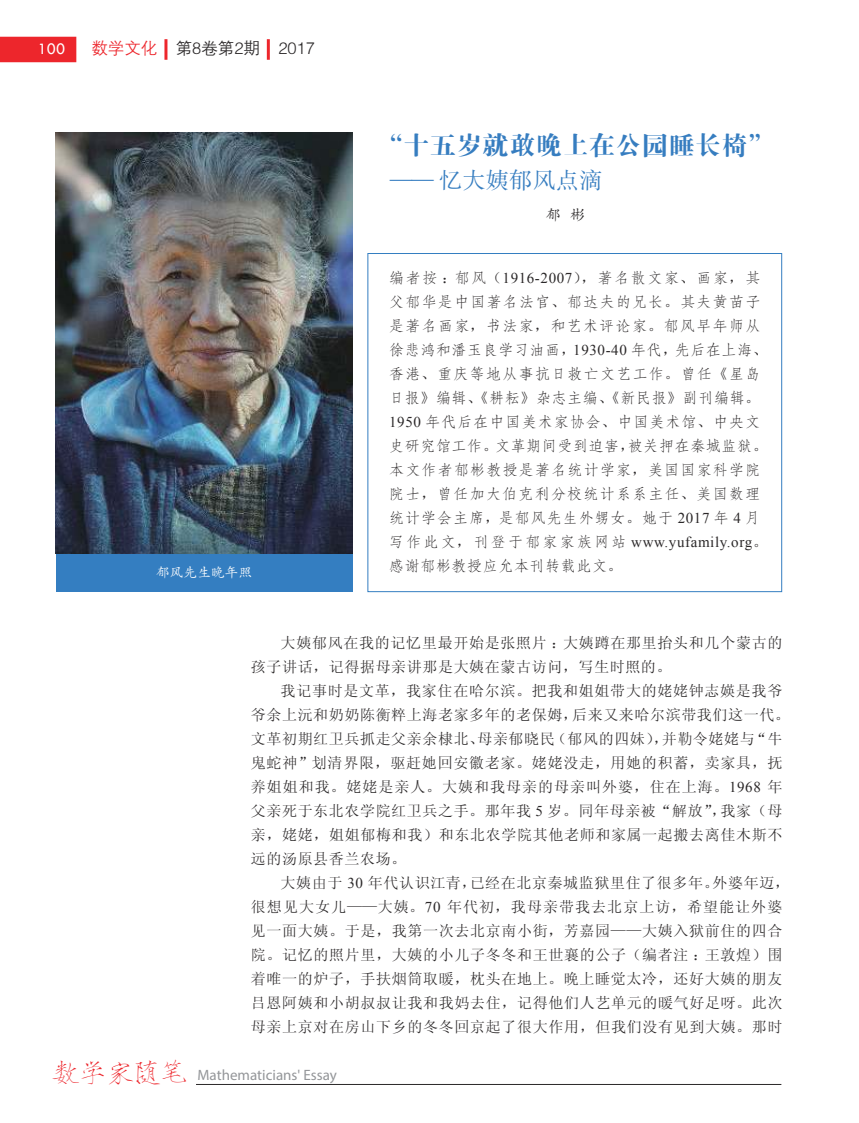
<style>
.page{position:relative;width:859px;height:1123px;background:#fff}
.page>*{position:absolute;margin:0;border:0;box-sizing:border-box;transform-origin:0 0}
.t1{font:27px "FZSJSK GBK1 0";color:#ed262c}
.t2{font:25.5px "FZDBSK GBK1 0";letter-spacing:.04em;color:#367dc0}
.t3{font:22.5px "FZSSK GBK1 0";letter-spacing:.04em;color:#367dc0}
.t4{font:16.5px "FZZDXK GBK1 0";color:#2b2829}
.t5{font:16.5px "Tw Cen";color:#fff}
.t6{font:15px/24px "Sim Sun";letter-spacing:.045em;color:#2b2829}
.t7{font:15px/24px "FZFSK GBK1 0";letter-spacing:.08em;color:#2b2829}
.t8{font:15px "Times New Roman";letter-spacing:.04em;color:#2b2829}
.t9{font:15px "Myriad Pro";color:#949699}
.t10{font:15px "FZFSK GBK1 0";letter-spacing:.04em;color:#2b2829}
.t11{font:15px "FZKTK GBK1 0";color:#2b2829}
.t12{font:13.5px "FZKTK GBK1 0";letter-spacing:.02em;color:#fff}
.s1{color:#ed262c}
.s2{font-family:"Sim Sun"}
.s3{font-family:"Times New Roman"}
.s4{font-family:"FZFSK GBK1 0"}
</style>
<div class="page">
<hr style="left:196px;top:1084px;width:585px;height:1px;background:#2b2829">
<div style="left:0;top:37px;width:76px;height:25px;background:#ed262c"></div>
<hr style="left:164px;top:39px;width:3px;height:21px;background:#ed262c">
<hr style="left:267px;top:39px;width:3px;height:21px;background:#ed262c">
<div style="left:56px;top:134px;width:296px;height:458px;background:#347ec1"></div>
<img style="left:55px;top:132px;width:298px;height:422px">
<div style="left:368px;top:253px;width:414px;height:339px;border:1px solid #347ec1"></div>
<p class="t5" style="left:38px;top:38px;width:29px">100</p>
<p class="t4" style="left:91px;top:40px;width:225px"><span class="s1">数学文化</span> 第8卷第2期 2017</p>
<h2 class="t2" style="left:377px;top:132px;width:398px">“十五岁就敢晚上在公园睡长椅”</h2>
<h3 class="t3" style="left:390px;top:168px;width:214px">—— 忆大姨郁风点滴</h3>
<p class="t11" style="left:546px;top:207px;width:41px">郁 彬</p>
<p class="t7" style="left:389px;top:266px;width:380px">编者按<span class="s2">：</span>郁风<span class="s2">（</span><span class="s3">1916-2007</span><span class="s2">），</span>著名散文家<span class="s2">、</span>画家<span class="s2">，</span>其父郁华是中国著名法官<span class="s2">、</span>郁达夫的兄长<span class="s2">。</span>其夫黄苗子是著名画家<span class="s2">，</span>书法家<span class="s2">，</span>和艺术评论家<span class="s2">。</span>郁风早年师从徐悲鸿和潘玉良学习油画<span class="s2">，</span><span class="s3">1930-40</span> 年代<span class="s2">，</span>先后在上海<span class="s2">、</span>香港<span class="s2">、</span>重庆等地从事抗日救亡文艺工作<span class="s2">。</span>曾任<span class="s2">《</span>星岛日报<span class="s2">》</span>编辑<span class="s2">、《</span>耕耘<span class="s2">》</span>杂志主编<span class="s2">、《</span>新民报<span class="s2">》</span>副刊编辑<span class="s2">。<br></span><span class="s3">1950</span> 年代后在中国美术家协会<span class="s2">、</span>中国美术馆<span class="s2">、</span>中央文史研究馆工作<span class="s2">。</span>文革期间受到迫害<span class="s2">，</span>被关押在秦城监狱<span class="s2">。</span>本文作者郁彬教授是著名统计学家<span class="s2">，</span>美国国家科学院院士<span class="s2">，</span>曾任加大伯克利分校统计系系主任<span class="s2">、</span>美国数理统计学会主席<span class="s2">，</span>是郁风先生外甥女<span class="s2">。</span>她于 <span class="s3">2017</span> 年 <span class="s3">4</span> 月</p>
<p class="t8" style="left:389px;top:536px;width:380px"><span class="s4">写作此文</span><span class="s2">，</span><span class="s4">刊登于郁家家族网站</span> www.yufamily.org<span class="s2">。</span></p>
<p class="t12" style="left:156px;top:565px;width:98px">郁风先生晚年照</p>
<p class="t10" style="left:389px;top:558px;width:235px">感谢郁彬教授应允本刊转载此文<span class="s2">。</span></p>
<h1 class="t1" style="left:52px;top:1058px;width:136px">数学家随笔</h1>
<p class="t6" style="left:251px;top:631px;width:533px;text-indent:30px">大姨郁风在我的记忆里最开始是张照片：大姨蹲在那里抬头和几个蒙古的孩子讲话，记得据母亲讲那是大姨在蒙古访问，写生时照的。</p>
<p class="t6" style="left:251px;top:679px;width:540px;text-indent:30px">我记事时是文革，我家住在哈尔滨。把我和姐姐带大的姥姥钟志媖是我爷爷余上沅和奶奶陈衡粹上海老家多年的老保姆，后来又来哈尔滨带我们这一代。文革初期红卫兵抓走父亲余棣北、母亲郁晓民（郁风的四妹），并勒令姥姥与“牛鬼蛇神”划清界限，驱赶她回安徽老家。姥姥没走，用她的积蓄，卖家具，抚养姐姐和我。姥姥是亲人。大姨和我母亲的母亲叫外婆，住在上海。<span class="s3">1968</span> 年父亲死于东北农学院红卫兵之手。那年我 <span class="s3">5</span> 岁。同年母亲被“解放”，我家（母亲，姥姥，姐姐郁梅和我）和东北农学院其他老师和家属一起搬去离佳木斯不远的汤原县香兰农场。</p>
<p class="t6" style="left:251px;top:871px;width:540px;text-indent:30px">大姨由于 <span class="s3">30</span> 年代认识江青，已经在北京秦城监狱里住了很多年。外婆年迈，很想见大女儿——大姨。<span class="s3">70</span> 年代初，我母亲带我去北京上访，希望能让外婆见一面大姨。于是，我第一次去北京南小街，芳嘉园——大姨入狱前住的四合院。记忆的照片里，大姨的小儿子冬冬和王世襄的公子（编者注：王敦煌）围着唯一的炉子，手扶烟筒取暖，枕头在地上。晚上睡觉太冷，还好大姨的朋友吕恩阿姨和小胡叔叔让我和我妈去住，记得他们人艺单元的暖气好足呀。此次母亲上京对在房山下乡的冬冬回京起了很大作用，但我们没有见到大姨。那时</p>
<p class="t9" style="left:197px;top:1069px;width:141px">Mathematicians' Essay</p>
</div>
